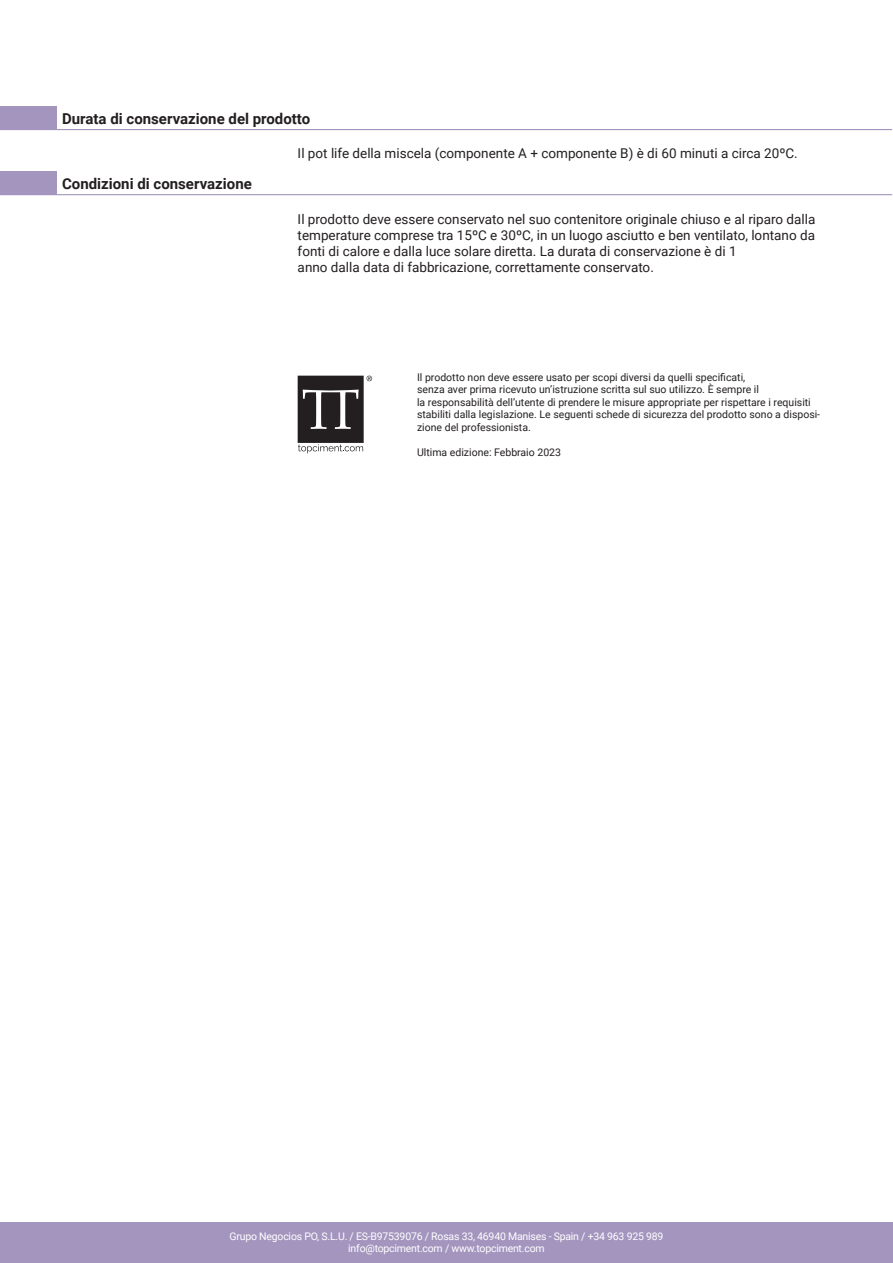
<style>
.page{position:relative;width:893px;height:1263px;background:#fff}
.page>*{position:absolute;margin:0;border:0;box-sizing:border-box;transform-origin:0 0}
.t1{font:700 15px "Roboto";color:#231f20}
.TEXTO_GROSO{font:13.5px/16.2px "Roboto";color:#231f20}
.t2{font:10.5px/12.6px "Roboto";color:#231f20}
.t3{font:10.5px/12px "Roboto";letter-spacing:-.02em;color:#fff;text-align:center}
</style>
<div class="page">
<div style="left:0;top:1222px;width:893px;height:41px;background:#a495bf"></div>
<div style="left:0;top:106px;width:56px;height:24px;background:#a495bf"></div>
<hr style="left:56px;top:129px;width:836px;height:1px;background:#a495bf">
<div style="left:0;top:171px;width:56px;height:24px;background:#a495bf"></div>
<hr style="left:56px;top:194px;width:836px;height:1px;background:#a495bf">
<svg style="left:298px;top:376px;width:74px;height:77px"></svg>
<h3 class="t1" style="left:62px;top:108px;width:250px">Durata di conservazione del prodotto</h3>
<p class="TEXTO_GROSO" style="left:298px;top:145px;width:502px">Il pot life della miscela (componente A + componente B) è di 60 minuti a circa 20ºC.</p>
<h3 class="t1" style="left:62px;top:173px;width:191px">Condizioni di conservazione</h3>
<p class="TEXTO_GROSO" style="left:298px;top:210px;width:519px">Il prodotto deve essere conservato nel suo contenitore originale chiuso e al riparo dalla</p>
<p class="TEXTO_GROSO" style="left:298px;top:226px;width:519px">temperature comprese tra 15ºC e 30ºC, in un luogo asciutto e ben ventilato, lontano da fonti di calore e dalla luce solare diretta. La durata di conservazione è di 1</p>
<p class="TEXTO_GROSO" style="left:298px;top:259px;width:358px">anno dalla data di fabbricazione, correttamente conservato.</p>
<p class="t2" style="left:417px;top:370px;width:330px">Il prodotto non deve essere usato per scopi diversi da quelli specificati,</p>
<p class="t2" style="left:417px;top:383px;width:343px">senza aver prima ricevuto un’istruzione scritta sul suo utilizzo. È sempre il</p>
<p class="t2" style="left:417px;top:395px;width:405px">la responsabilità dell’utente di prendere le misure appropriate per rispettare i requisiti stabiliti dalla legislazione. Le seguenti schede di sicurezza del prodotto sono a disposi&shy;zione del professionista.</p>
<p class="t2" style="left:417px;top:446px;width:145px">Ultima edizione: Febbraio 2023</p>
<p class="t3" style="left:230px;top:1230px;width:435px">Grupo Negocios PO, S.L.U. / ES-B97539076 / Rosas 33, 46940 Manises - Spain / +34 963 925 989 info@topciment.com / www.topciment.com</p>
</div>
